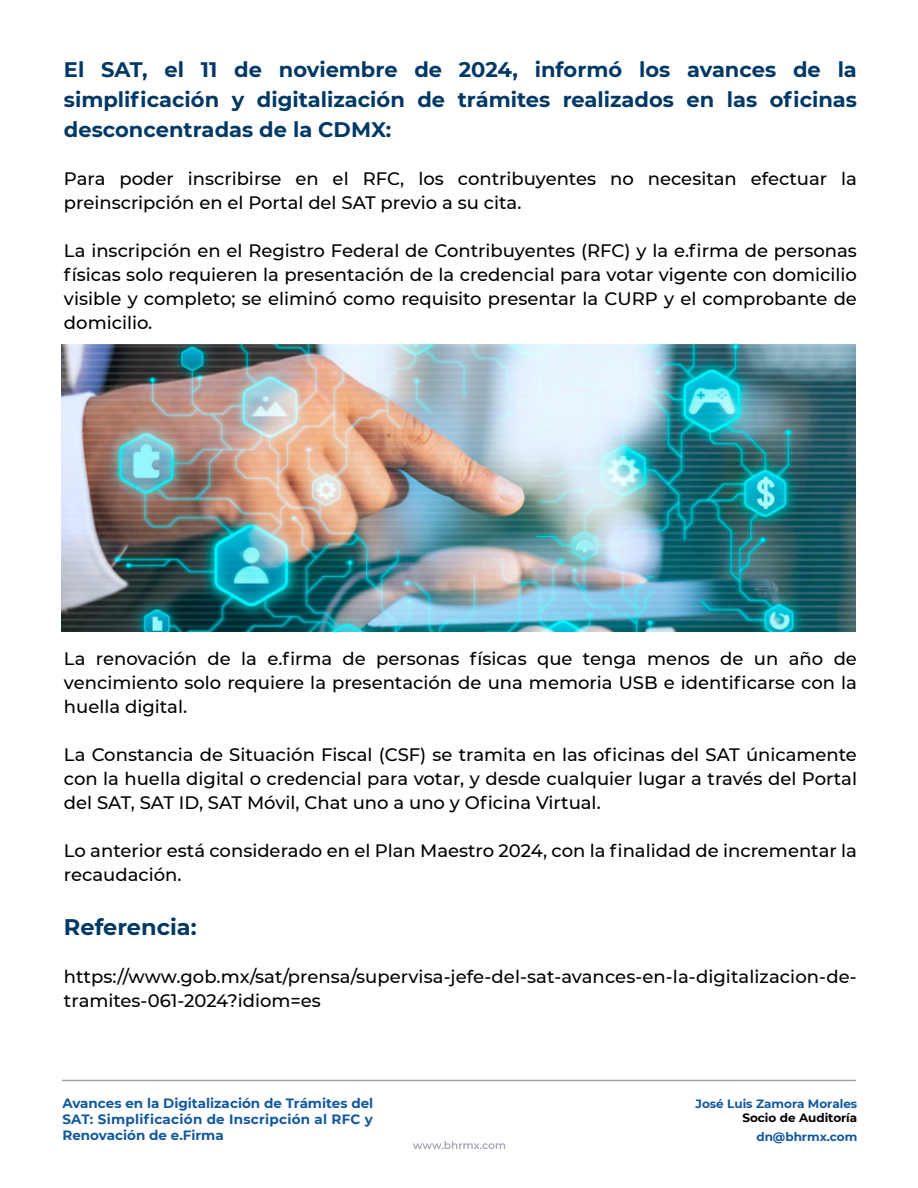
<style>
.page{position:relative;width:918px;height:1188px;background:#fff}
.page>*{position:absolute;margin:0;border:0;box-sizing:border-box;transform-origin:0 0}
.t1{font:700 22.5px "Montserrat";color:#003865}
.t2{font:700 21px/30px "Montserrat";color:#003865;text-align:justify}
.t3{font:500 18px/24px "Montserrat";color:#000}
.t4{font:700 13.5px/16.2px "Montserrat";letter-spacing:.02em;color:#11589f;text-align:justify}
.t5{font:700 12px "Montserrat";color:#11589f}
.t6{font:700 12px "Montserrat";color:#000}
</style>
<div class="page">
<hr style="left:62px;top:1080px;width:794px;height:1px;background:#a0a3a5">
<svg style="left:413px;top:1141px;width:92px;height:8px"></svg>
<img style="left:62px;top:344px;width:793px;height:288px">
<p class="t2" style="left:64px;top:54px;width:795px">El SAT, el 11 de noviembre de 2024, informó los avances de la simplificación y digitalización de trámites realizados en las oficinas desconcentradas de la CDMX:</p>
<p class="t3" style="left:64px;top:166px;width:795px">Para poder inscribirse en el RFC, los contribuyentes no necesitan efectuar la preinscripción en el Portal del SAT previo a su cita.</p>
<p class="t3" style="left:64px;top:238px;width:795px;text-align:justify">La inscripción en el Registro Federal de Contribuyentes (RFC) y la e.firma de personas físicas solo requieren la presentación de la credencial para votar vigente con domicilio visible y completo; se eliminó como requisito presentar la CURP y el comprobante de domicilio.</p>
<p class="t3" style="left:64px;top:646px;width:795px;text-align:justify">La renovación de la e.firma de personas físicas que tenga menos de un año de vencimiento solo requiere la presentación de una memoria USB e identificarse con la huella digital.</p>
<p class="t3" style="left:64px;top:742px;width:795px;text-align:justify">La Constancia de Situación Fiscal (CSF) se tramita en las oficinas del SAT únicamente con la huella digital o credencial para votar, y desde cualquier lugar a través del Portal del SAT, SAT ID, SAT Móvil, Chat uno a uno y Oficina Virtual.</p>
<p class="t3" style="left:64px;top:838px;width:795px">Lo anterior está considerado en el Plan Maestro 2024, con la finalidad de incrementar la recaudación.</p>
<p class="t1" style="left:64px;top:911px;width:134px">Referencia:</p>
<p class="t3" style="left:64px;top:964px;width:794px">https://www.gob.mx/sat/prensa/supervisa-jefe-del-sat-avances-en-la-digitalizacion-de&shy;tramites-061-2024?idiom=es</p>
<p class="t4" style="left:62px;top:1094px;width:312px">Avances en la Digitalización de Trámites del SAT: Simplificación de Inscripción al RFC y Renovación de e.Firma</p>
<p class="t5" style="left:696px;top:1095px;width:163px">José Luis Zamora Morales</p>
<p class="t6" style="left:742px;top:1109px;width:116px">Socio de Auditoría</p>
<p class="t5" style="left:756px;top:1128px;width:102px">dn@bhrmx.com</p>
</div>
